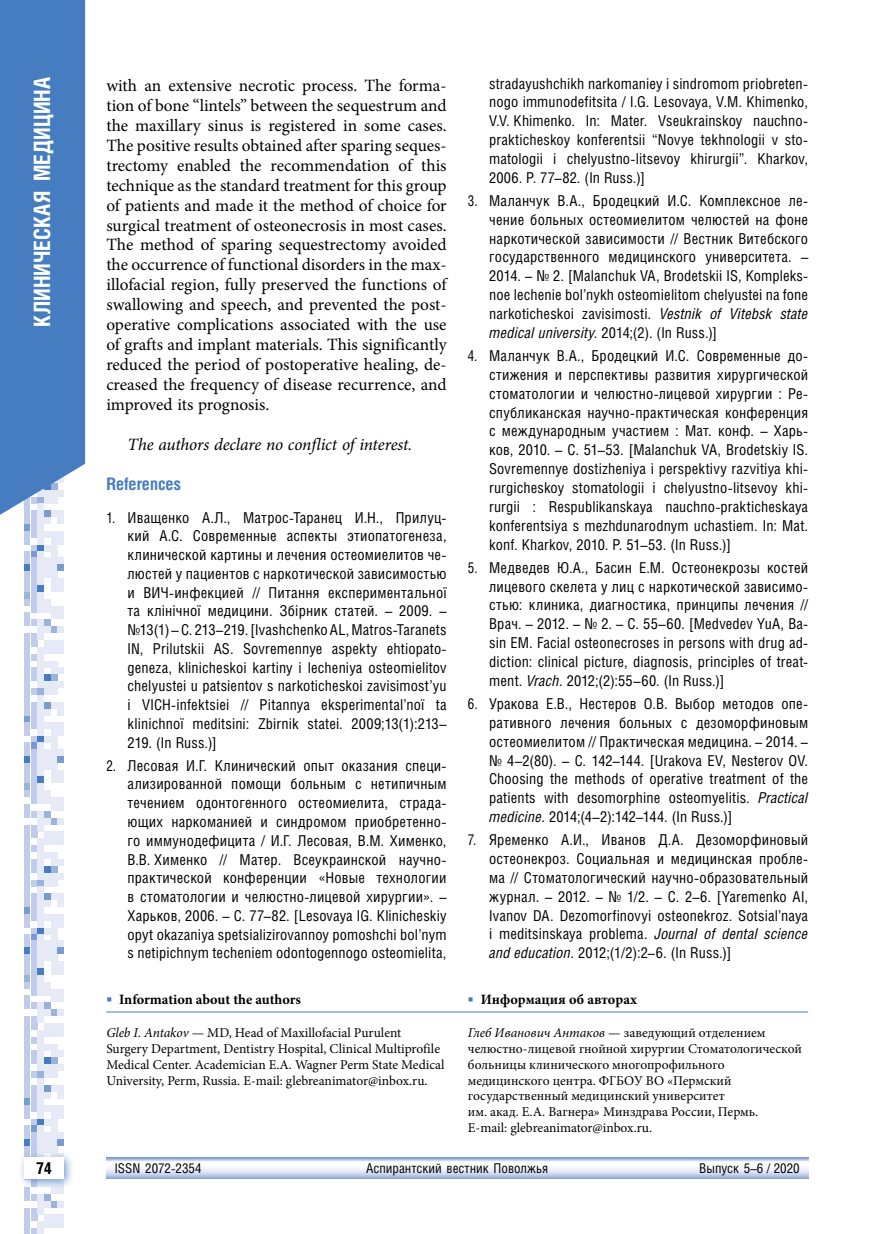
<style>
.page{position:relative;width:872px;height:1234px;background:#fff}
.page>*{position:absolute;margin:0;border:0;box-sizing:border-box;transform-origin:0 0}
.t1{font:700 22.5px "Helios Cond C";color:#fff}
.t2{font:17.25px/20px "Minion Pro";color:#000;text-align:justify}
.t3{font:italic 17.25px "Minion Pro";letter-spacing:-.01em;color:#000}
.t4{font:700 17.25px "Helios Cond C";color:#457dc0}
.t5{font:700 16.5px "Helios Cond C";color:#000}
.t6{font:15px/18.9px "Helios Cond C";letter-spacing:.01em;color:#000;text-align:justify;scale:.9 1}
.t7{font:15px/18.9px "Helios Cond C";letter-spacing:.01em;color:#000;text-align:justify}
.t8{font:700 14.25px "Minion Pro";color:#000}
.t9{font:13.5px/15.8px "Minion Pro";color:#000}
.t10{font:13.5px "Helios Cond C";color:#000}
.s1{font-style:italic}
.s2{font-weight:400;color:#457dc0}
.s3{color:#457dc0}
</style>
<div class="page">
<svg style="left:24px;top:527px;width:40px;height:37px"></svg>
<div style="left:24px;top:564px;width:6px;height:7px;background:#457dc0"></div>
<div style="left:31px;top:564px;width:6px;height:7px;background:#c0cce9"></div>
<div style="left:38px;top:564px;width:6px;height:7px;background:#e6eaf6"></div>
<div style="left:44px;top:564px;width:6px;height:7px;background:#e6eaf6"></div>
<div style="left:51px;top:564px;width:6px;height:7px;background:#e6eaf6"></div>
<div style="left:58px;top:564px;width:6px;height:7px;background:#799bd0"></div>
<svg style="left:24px;top:571px;width:40px;height:144px"></svg>
<div style="left:24px;top:715px;width:6px;height:7px;background:#799bd0"></div>
<div style="left:31px;top:715px;width:6px;height:7px;background:#c0cce9"></div>
<div style="left:38px;top:715px;width:6px;height:7px;background:#e6eaf6"></div>
<svg style="left:24px;top:722px;width:40px;height:47px"></svg>
<div style="left:24px;top:769px;width:6px;height:7px;background:#c0cce9"></div>
<div style="left:31px;top:769px;width:6px;height:7px;background:#c0cce9"></div>
<div style="left:38px;top:769px;width:6px;height:7px;background:#e6eaf6"></div>
<div style="left:51px;top:769px;width:6px;height:7px;background:#e6eaf6"></div>
<div style="left:58px;top:769px;width:6px;height:7px;background:#e6eaf6"></div>
<svg style="left:24px;top:776px;width:40px;height:253px"></svg>
<div style="left:24px;top:1029px;width:6px;height:7px;background:#c0cce9"></div>
<div style="left:38px;top:1029px;width:6px;height:7px;background:#e6eaf6"></div>
<div style="left:44px;top:1029px;width:6px;height:7px;background:#e6eaf6"></div>
<div style="left:51px;top:1029px;width:6px;height:7px;background:#e6eaf6"></div>
<div style="left:58px;top:1029px;width:6px;height:7px;background:#e6eaf6"></div>
<svg style="left:24px;top:1036px;width:40px;height:41px"></svg>
<div style="left:24px;top:1077px;width:6px;height:7px;background:#c0cce9"></div>
<div style="left:38px;top:1077px;width:6px;height:7px;background:#e6eaf6"></div>
<svg style="left:24px;top:1084px;width:40px;height:54px"></svg>
<div style="left:24px;top:1138px;width:6px;height:7px;background:#457dc0"></div>
<div style="left:31px;top:1138px;width:6px;height:7px;background:#c0cce9"></div>
<div style="left:38px;top:1138px;width:6px;height:7px;background:#e6eaf6"></div>
<div style="left:44px;top:1138px;width:6px;height:7px;background:#e6eaf6"></div>
<div style="left:51px;top:1138px;width:6px;height:7px;background:#e6eaf6"></div>
<div style="left:58px;top:1138px;width:6px;height:7px;background:#799bd0"></div>
<svg style="left:24px;top:1145px;width:40px;height:6px"></svg>
<div style="left:24px;top:1186px;width:6px;height:7px;background:#c0cce9"></div>
<div style="left:51px;top:1186px;width:6px;height:7px;background:#e6eaf6"></div>
<div style="left:58px;top:1186px;width:6px;height:7px;background:#e6eaf6"></div>
<svg style="left:24px;top:1193px;width:40px;height:40px"></svg>
<div style="left:18px;top:1151px;width:56px;height:37px;background:#457dc0;opacity:.75"></div>
<div style="left:24px;top:1157px;width:40px;height:21px;background:#fff"></div>
<svg style="left:0;top:0;width:85px;height:527px;background:#5085c4"></svg>
<svg style="left:106px;top:1157px;width:702px;height:21px"></svg>
<hr style="left:106px;top:1011px;width:702px;height:1px;background:#457dc0">
<h1 class="t1" style="left:29px;top:326px;width:251px;rotate:-90deg">КЛИНИЧЕСКАЯ МЕДИЦИНА</h1>
<p class="t2" style="left:106px;top:75px;width:342px">with an extensive necrotic process. The forma&shy;tion of bone “lintels” between the sequestrum and the maxillary sinus is registered in some cases.<br>The positive results obtained after sparing seques&shy;trectomy enabled the recommendation of this technique as the standard treatment for this group of patients and made it the method of choice for surgical treatment of osteonecrosis in most cases.<br>The method of sparing sequestrectomy avoided the occurrence of functional disorders in the max&shy;illofacial region, fully preserved the functions of swallowing and speech, and prevented the post&shy;operative complications associated with the use of grafts and implant materials. This significantly reduced the period of postoperative healing, de&shy;creased the frequency of disease recurrence, and improved its prognosis.</p>
<p class="t3" style="left:128px;top:432px;width:286px">The authors declare no conflict of interest.</p>
<p class="t4" style="left:106px;top:473px;width:76px">References</p>
<p class="t6" style="left:127px;top:507px;width:356px;text-indent:-21px">1. Иващенко А.Л., Матрос-Таранец И.Н., Прилуц‑ кий А.С. Современные аспекты этиопатогенеза, клинической картины и лечения остеомиелитов че‑ люстей у пациентов с наркотической зависимостью и ВИЧ-инфекцией // Питання експериментальної та клінічної медицини. Збірник статей. – 2009. – №13(1) – С. 213–219.[Ivashchenko AL,Matros-Taranets IN, Prilutskii AS. Sovremennye aspekty ehtiopato‑ geneza, klinicheskoi kartiny i lecheniya osteomielitov chelyustei u patsientov s narkoticheskoi zavisimost’yu i VICH-infektsiei // Pitannya eksperimental’noї ta klіnіchnoї meditsini: Zbіrnik statei. 2009;13(1):213– 219. (In Russ.)]</p>
<p class="t6" style="left:127px;top:755px;width:356px;text-indent:-21px">2. Лесовая И.Г. Клинический опыт оказания специ‑ ализированной помощи больным с нетипичным течением одонтогенного остеомиелита, страда‑ ющих наркоманией и синдромом приобретенно‑ го иммунодефицита / И.Г. Лесовая, В.М. Хименко, В.В. Хименко // Матер. Всеукраинской научно&shy;практической конференции «Новые технологии в стоматологии и челюстно-лицевой хирургии». – Харьков, 2006. – С. 77–82. [Lesovaya IG. Klinicheskiy opyt okazaniya spetsializirovannoy pomoshchi bol’nym s netipichnym techeniem odontogennogo osteomielita,</p>
<p class="t7" style="left:489px;top:73px;width:320px">stradayushchikh narkomaniey i sindromom priobreten‑ nogo immunodefitsita / I.G. Lesovaya, V.M. Khimenko, V.V. Khimenko. In: Mater. Vseukrainskoy nauchno&shy;prakticheskoy konferentsii “Novye tekhnologii v sto‑ matologii i chelyustno-litsevoy khirurgii”. Kharkov, 2006. P. 77–82. (In Russ.)]</p>
<p class="t6" style="left:489px;top:191px;width:356px;text-indent:-21px">3. Маланчук В.А., Бродецкий И.С. Комплексное ле‑ чение больных остеомиелитом челюстей на фоне наркотической зависимости // Вестник Витебского государственного медицинского университета. – 2014. – № 2. [Malanchuk VA, Brodetskii IS, Kompleks‑ noe lechenie bol’nykh osteomielitom chelyustei na fone narkoticheskoi zavisimosti. <span class="s1">Vestnik of Vitebsk state medical university.</span> 2014;(2). (In Russ.)]</p>
<p class="t6" style="left:489px;top:346px;width:356px;text-indent:-21px">4. Маланчук В.А., Бродецкий И.С. Современные до‑ стижения и перспективы развития хирургической стоматологии и челюстно-лицевой хирургии : Ре‑ спубликанская научно-практическая конференция с международным участием : Мат. конф. – Харь‑ ков, 2010. – С. 51–53. [Malanchuk VA, Brodetskiy IS.<br>Sovremennye dostizheniya i perspektivy razvitiya khi&shy;rurgicheskoy stomatologii i chelyustno-litsevoy khi&shy;rurgii : Respublikanskaya nauchno-prakticheskaya konferentsiya s mezhdunarodnym uchastiem. In: Mat. konf. Kharkov, 2010. P. 51–53. (In Russ.)]</p>
<p class="t6" style="left:489px;top:557px;width:356px;text-indent:-21px">5. Медведев Ю.А., Басин Е.М. Остеонекрозы костей лицевого скелета у лиц с наркотической зависимо‑ стью: клиника, диагностика, принципы лечения // Врач. – 2012. – № 2. – С. 55–60. [Medvedev YuA, Ba‑ sin EM. Facial osteonecroses in persons with drug ad‑ diction: clinical picture, diagnosis, principles of treat‑ ment. <span class="s1">Vrach.</span> 2012;(2):55–60. (In Russ.)]</p>
<p class="t6" style="left:489px;top:693px;width:356px;text-indent:-21px">6. Уракова Е.В., Нестеров О.В. Выбор методов опе‑ ративного лечения больных с дезоморфиновым остеомиелитом // Практическая медицина. – 2014. – № 4–2(80). – С. 142–144. [Urakova EV, Nesterov OV.<br>Choosing the methods of operative treatment of the patients with desomorphine osteomyelitis. <span class="s1">Practical medicine.</span> 2014;(4–2):142–144. (In Russ.)]</p>
<p class="t6" style="left:489px;top:829px;width:356px;text-indent:-21px">7. Яременко А.И., Иванов Д.А. Дезоморфиновый остеонекроз. Социальная и медицинская пробле‑ ма // Стоматологический научно-образовательный журнал. – 2012. – № 1/2. – С. 2–6. [Yaremenko AI, Ivanov DA. Dezomorfinovyi osteonekroz. Sotsial’naya i meditsinskaya problema. <span class="s1">Journal of dental science and education</span>. 2012;(1/2):2–6. (In Russ.)]</p>
<p class="t8" style="left:106px;top:989px;width:196px"><span class="s2">■</span> Information about the authors</p>
<p class="t8" style="left:468px;top:989px;width:171px"><span class="s3">■</span> Информация об авторах</p>
<p class="t9" style="left:106px;top:1024px;width:340px"><span class="s1">Gleb I. Antakov</span> — MD, Head of Maxillofacial Purulent Surgery Department, Dentistry Hospital, Clinical Multiprofile Medical Center. Academician E.A. Wagner Perm State Medical University, Perm, Russia. E-mail: glebreanimator@inbox.ru.</p>
<p class="t9" style="left:468px;top:1024px;width:335px"><span class="s1">Глеб Иванович Антаков</span> — заведующий отделением челюстно-лицевой гнойной хирургии Стоматологической больницы клинического многопрофильного медицинского центра. ФГБОУ ВО «Пермский государственный медицинский университет<br>им. акад. Е.А. Вагнера» Минздрава России, Пермь.<br>E-mail: glebreanimator@inbox.ru.</p>
<p class="t5" style="left:36px;top:1158px;width:17px">74</p>
<p class="t10" style="left:115px;top:1159px;width:88px">ISSN 2072-2354</p>
<p class="t10" style="left:366px;top:1159px;width:183px">Аспирантский вестник Поволжья</p>
<p class="t10" style="left:699px;top:1159px;width:102px">Выпуск 5–6 / 2020</p>
</div>
